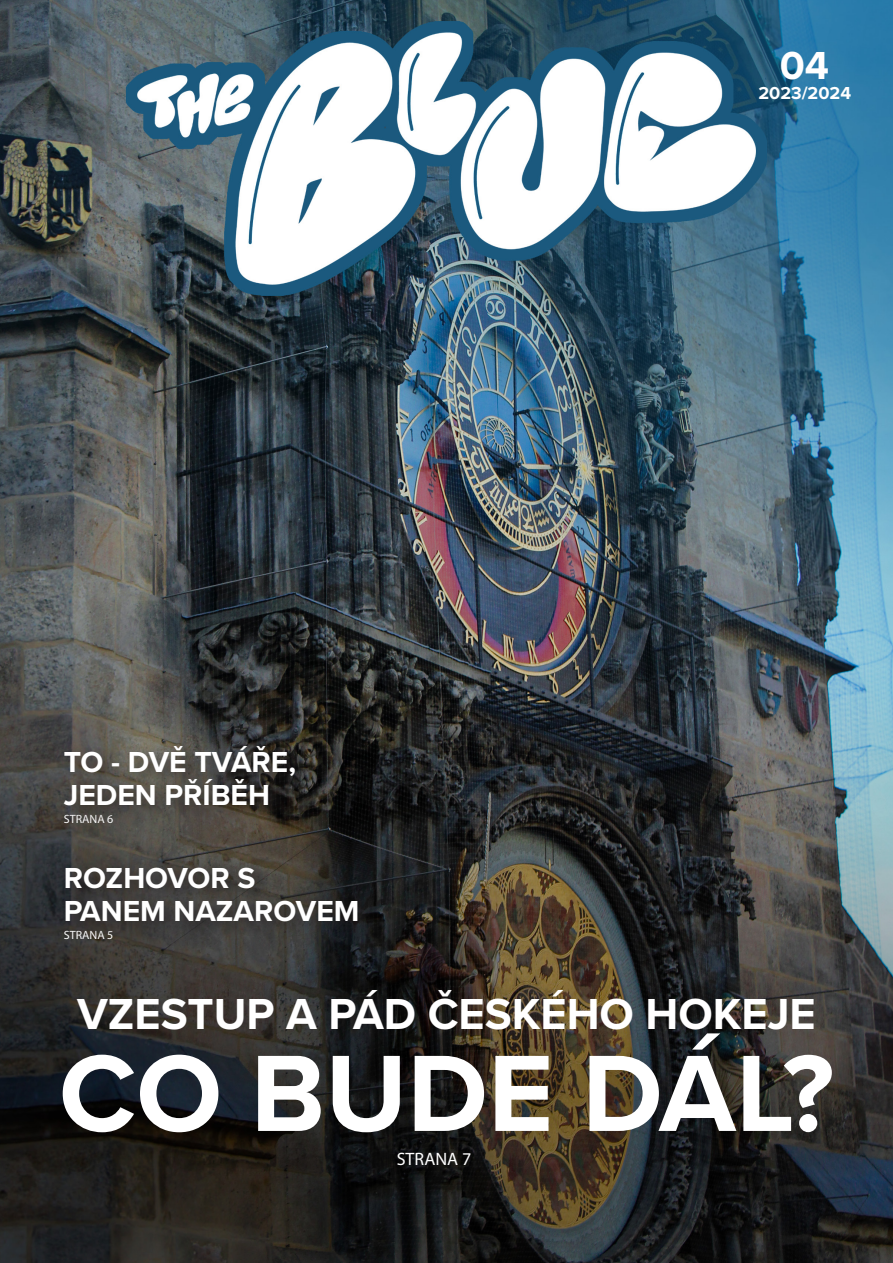
<style>
.page{position:relative;width:893px;height:1263px;background:#fff}
.page>*{position:absolute;margin:0;border:0;box-sizing:border-box;transform-origin:0 0}
.t1{font:700 112.5px "Proxima Nova";color:#fff}
.t2{font:700 45px "Proxima Nova";color:#fff}
.t3{font:700 40.5px "Proxima Nova";color:#fff}
.t4{font:700 30px/33px "Proxima Nova";color:#fff}
.t5{font:700 18px "Proxima Nova";color:#fff}
.t6{font:18px "Myriad Pro";color:#fff}
.t7{font:12px "Myriad Pro";color:#fff}
</style>
<div class="page">
<img style="left:0;top:0;width:893px;height:1263px">
<div style="left:59px;top:859px;width:319px;height:81px;background:#231f20;opacity:.84"></div>
<div style="left:58px;top:738px;width:257px;height:87px;background:#231f20;opacity:.84"></div>
<p class="t4" style="left:64px;top:745px;width:234px">TO - DVĚ TVÁŘE,<br>JEDEN PŘÍBĚH</p>
<p class="t7" style="left:64px;top:812px;width:51px">STRANA 6</p>
<p class="t4" style="left:64px;top:861px;width:193px">ROZHOVOR S</p>
<p class="t4" style="left:64px;top:894px;width:297px">PANEM NAZAROVEM</p>
<p class="t7" style="left:64px;top:928px;width:51px">STRANA 5</p>
<p class="t3" style="left:780px;top:35px;width:51px">04</p>
<p class="t5" style="left:758px;top:80px;width:94px">2023/2024</p>
<p class="t2" style="left:77px;top:980px;width:740px">VZESTUP A PÁD ČESKÉHO HOKEJE</p>
<p class="t1" style="left:59px;top:1009px;width:777px">CO BUDE DÁL?</p>
<p class="t6" style="left:397px;top:1147px;width:76px">STRANA 7</p>
</div>
